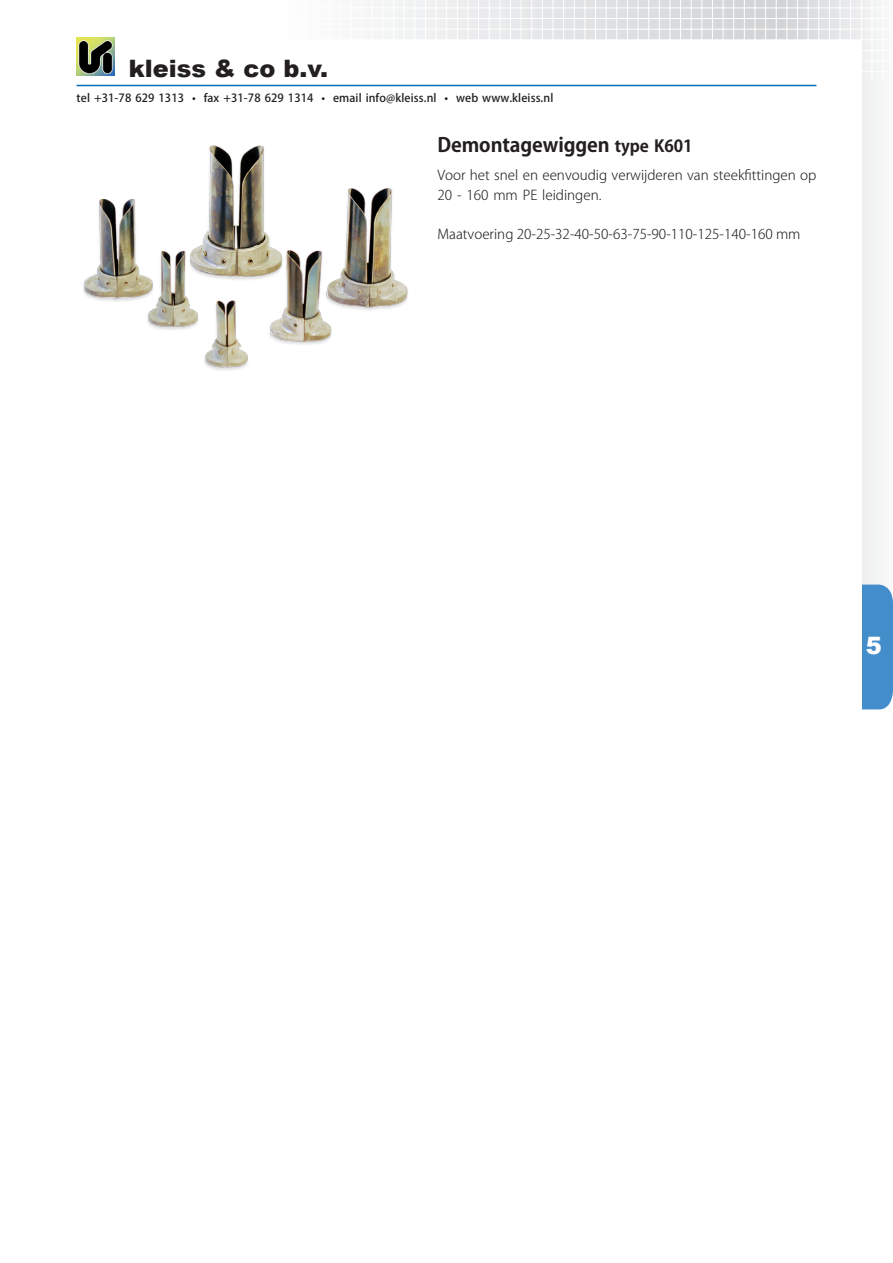
<style>
.page{position:relative;width:893px;height:1263px;background:#fff}
.page>*{position:absolute;margin:0;border:0;box-sizing:border-box;transform-origin:0 0}
.t1{font:900 24px "Arial";color:#231f20}
.t2{font:900 24px "Arial";color:#fff}
.Header_12{font:700 19.5px "Koz Go Pro";letter-spacing:-.005em;color:#231f20}
.Paragraph_Style_1__K{font:300 13.5px/19.5px "Koz Go Pro";color:#231f20}
.t3{font:500 11.25px "Koz Go Pro";letter-spacing:.01em;color:#231f20}
.s1{font-size:16.5px}
</style>
<div class="page">
<svg style="left:378px;top:0;width:504px;height:585px"></svg>
<hr style="left:818px;top:0;width:1px;height:82px;background:#fff">
<hr style="left:829px;top:0;width:1px;height:82px;background:#fff">
<hr style="left:840px;top:0;width:1px;height:82px;background:#fff">
<hr style="left:850px;top:0;width:1px;height:82px;background:#fff">
<hr style="left:861px;top:0;width:1px;height:82px;background:#fff">
<hr style="left:871px;top:0;width:1px;height:82px;background:#fff">
<hr style="left:808px;top:0;width:1px;height:82px;background:#fff">
<hr style="left:797px;top:0;width:1px;height:82px;background:#fff">
<hr style="left:786px;top:0;width:1px;height:82px;background:#fff">
<hr style="left:776px;top:0;width:1px;height:82px;background:#fff">
<hr style="left:765px;top:0;width:1px;height:82px;background:#fff">
<hr style="left:755px;top:0;width:1px;height:82px;background:#fff">
<hr style="left:744px;top:0;width:1px;height:82px;background:#fff">
<hr style="left:733px;top:0;width:1px;height:82px;background:#fff">
<hr style="left:723px;top:0;width:1px;height:82px;background:#fff">
<hr style="left:712px;top:0;width:1px;height:82px;background:#fff">
<hr style="left:701px;top:0;width:1px;height:82px;background:#fff">
<hr style="left:691px;top:0;width:1px;height:82px;background:#fff">
<hr style="left:680px;top:0;width:1px;height:82px;background:#fff">
<hr style="left:670px;top:0;width:1px;height:82px;background:#fff">
<hr style="left:659px;top:0;width:1px;height:82px;background:#fff">
<hr style="left:648px;top:0;width:1px;height:82px;background:#fff">
<hr style="left:638px;top:0;width:1px;height:82px;background:#fff">
<hr style="left:627px;top:0;width:1px;height:82px;background:#fff">
<hr style="left:616px;top:0;width:1px;height:82px;background:#fff">
<hr style="left:606px;top:0;width:1px;height:82px;background:#fff">
<hr style="left:595px;top:0;width:1px;height:82px;background:#fff">
<hr style="left:584px;top:0;width:1px;height:82px;background:#fff">
<hr style="left:574px;top:0;width:1px;height:82px;background:#fff">
<hr style="left:563px;top:0;width:1px;height:82px;background:#fff">
<hr style="left:553px;top:0;width:1px;height:82px;background:#fff">
<hr style="left:542px;top:0;width:1px;height:82px;background:#fff">
<hr style="left:531px;top:0;width:1px;height:82px;background:#fff">
<hr style="left:521px;top:0;width:1px;height:82px;background:#fff">
<hr style="left:510px;top:0;width:1px;height:82px;background:#fff">
<hr style="left:499px;top:0;width:1px;height:82px;background:#fff">
<hr style="left:489px;top:0;width:1px;height:82px;background:#fff">
<hr style="left:478px;top:0;width:1px;height:82px;background:#fff">
<hr style="left:468px;top:0;width:1px;height:82px;background:#fff">
<hr style="left:457px;top:0;width:1px;height:82px;background:#fff">
<hr style="left:446px;top:0;width:1px;height:82px;background:#fff">
<hr style="left:436px;top:0;width:1px;height:82px;background:#fff">
<hr style="left:425px;top:0;width:1px;height:82px;background:#fff">
<hr style="left:414px;top:0;width:1px;height:76px;background:#fff">
<hr style="left:404px;top:0;width:1px;height:76px;background:#fff">
<hr style="left:393px;top:0;width:1px;height:76px;background:#fff">
<hr style="left:383px;top:0;width:1px;height:76px;background:#fff">
<hr style="left:68px;top:71px;width:825px;height:1px;background:#fff">
<hr style="left:68px;top:61px;width:825px;height:1px;background:#fff">
<hr style="left:68px;top:50px;width:825px;height:1px;background:#fff">
<hr style="left:68px;top:39px;width:825px;height:1px;background:#fff">
<hr style="left:68px;top:29px;width:825px;height:1px;background:#fff">
<hr style="left:68px;top:18px;width:825px;height:1px;background:#fff">
<hr style="left:68px;top:8px;width:825px;height:1px;background:#fff">
<div style="left:862px;top:585px;width:31px;height:124px;background:#448dcb"></div>
<div style="left:64px;top:40px;width:797px;height:1223px;background:#fff"></div>
<hr style="left:77px;top:85px;width:739px;height:1px;background:#0072bc">
<img style="left:77px;top:38px;width:38px;height:38px">
<img style="left:83px;top:145px;width:325px;height:225px">
<h1 class="t1" style="left:129px;top:51px;width:201px">kleiss &amp; co b.v.</h1>
<p class="t3" style="left:77px;top:91px;width:478px">tel +31-78 629 1313 • fax +31-78 629 1314 • email info@kleiss.nl • web www.kleiss.nl</p>
<p class="Header_12" style="left:437px;top:132px;width:257px">Demontagewiggen <span class="s1">type K601</span></p>
<p class="Paragraph_Style_1__K" style="left:437px;top:166px;width:380px">Voor het snel en eenvoudig verwijderen van steekfittingen op<br>20 - 160 mm PE leidingen.</p>
<p class="Paragraph_Style_1__K" style="left:437px;top:224px;width:365px">Maatvoering 20-25-32-40-50-63-75-90-110-125-140-160 mm</p>
<h1 class="t2" style="left:866px;top:628px;width:18px">5</h1>
</div>
